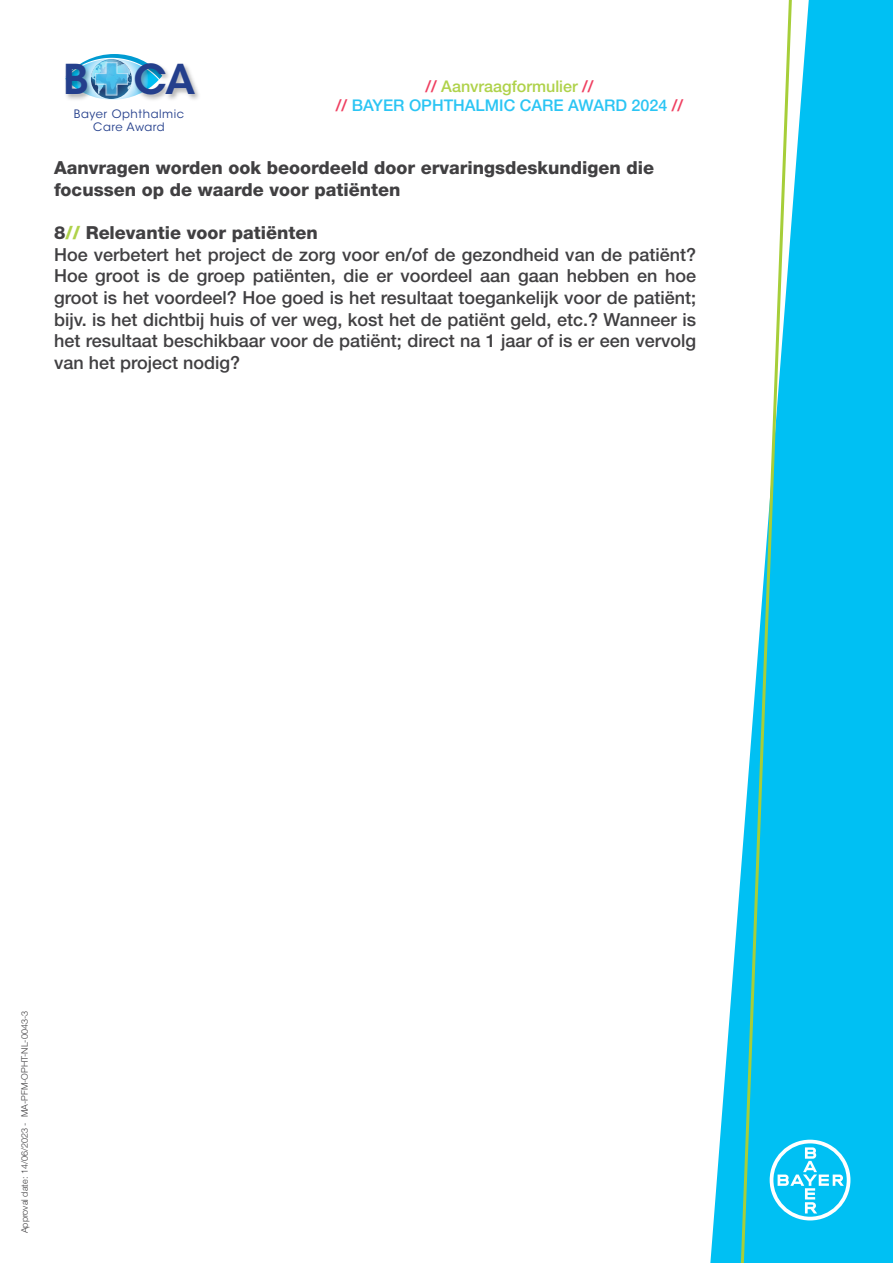
<style>
.page{position:relative;width:893px;height:1263px;background:#fff}
.page>*{position:absolute;margin:0;border:0;box-sizing:border-box;transform-origin:0 0}
.t1{font:600 40.8px "ITC Avant Garde Std";color:#243f8c}
.t2{font:500 18px/21.6px "Helvetica Neue LT Std";color:#414042}
.t3{font:800 18px/21.6px "Helvetica Neue LT Std";color:#414042}
.t4{font:500 16.05px/19.4px "Helvetica Neue LT Std";color:#2bc5f4;text-align:center}
.t5{font:11.55px/13.8px "ITC Avant Garde Std";letter-spacing:.05em;color:#243f8c;text-align:center}
.t6{font:300 9px "Helvetica Neue LT Std";color:#414042}
.s1{color:#ef4061}
.s2{color:#afd24a}
.s3{font-weight:800}
.s4{font-weight:800;color:#afd24a}
</style>
<div class="page">
<svg style="left:710px;top:0;width:183px;height:1263px;fill:#00c0f3"></svg>
<svg style="left:738px;top:0;width:56px;height:1263px"></svg>
<svg style="left:770px;top:1140px;width:80px;height:80px"></svg>
<img style="left:162px;top:65px;width:37px;height:35px">
<img style="left:65px;top:54px;width:97px;height:46px">
<h1 class="t1" style="left:63px;top:53px;width:134px">B CA</h1>
<p class="t5" style="left:74px;top:107px;width:112px">Bayer Ophthalmic<br>Care Award</p>
<p class="t4" style="left:336px;top:76px;width:349px"><span class="s1">//</span> <span class="s2">Aanvraagformulier</span> <span class="s1">//<br>//</span> BAYER OPHTHALMIC CARE AWARD 2024 <span class="s1">//</span></p>
<p class="t3" style="left:54px;top:157px;width:602px">Aanvragen worden ook beoordeeld door ervaringsdeskundigen die focussen op de waarde voor patiënten</p>
<p class="t2" style="left:54px;top:222px;width:644px"><span class="s3">8</span><span class="s4">//</span> <span class="s3">Relevantie voor patiënten<br></span>Hoe verbetert het project de zorg voor en/of de gezondheid van de patiënt?<br>Hoe groot is de groep patiënten, die er voordeel aan gaan hebben en hoe groot is het voordeel? Hoe goed is het resultaat toegankelijk voor de patiënt; bijv. is het dichtbij huis of ver weg, kost het de patiënt geld, etc.? Wanneer is het resultaat beschikbaar voor de patiënt; direct na 1 jaar of is er een vervolg van het project nodig?</p>
<p class="t6" style="left:19px;top:1233px;width:224px;rotate:-90deg">Approval date: 14/06/2023 - MA-PFM-OPHT-NL-0043-3</p>
</div>
